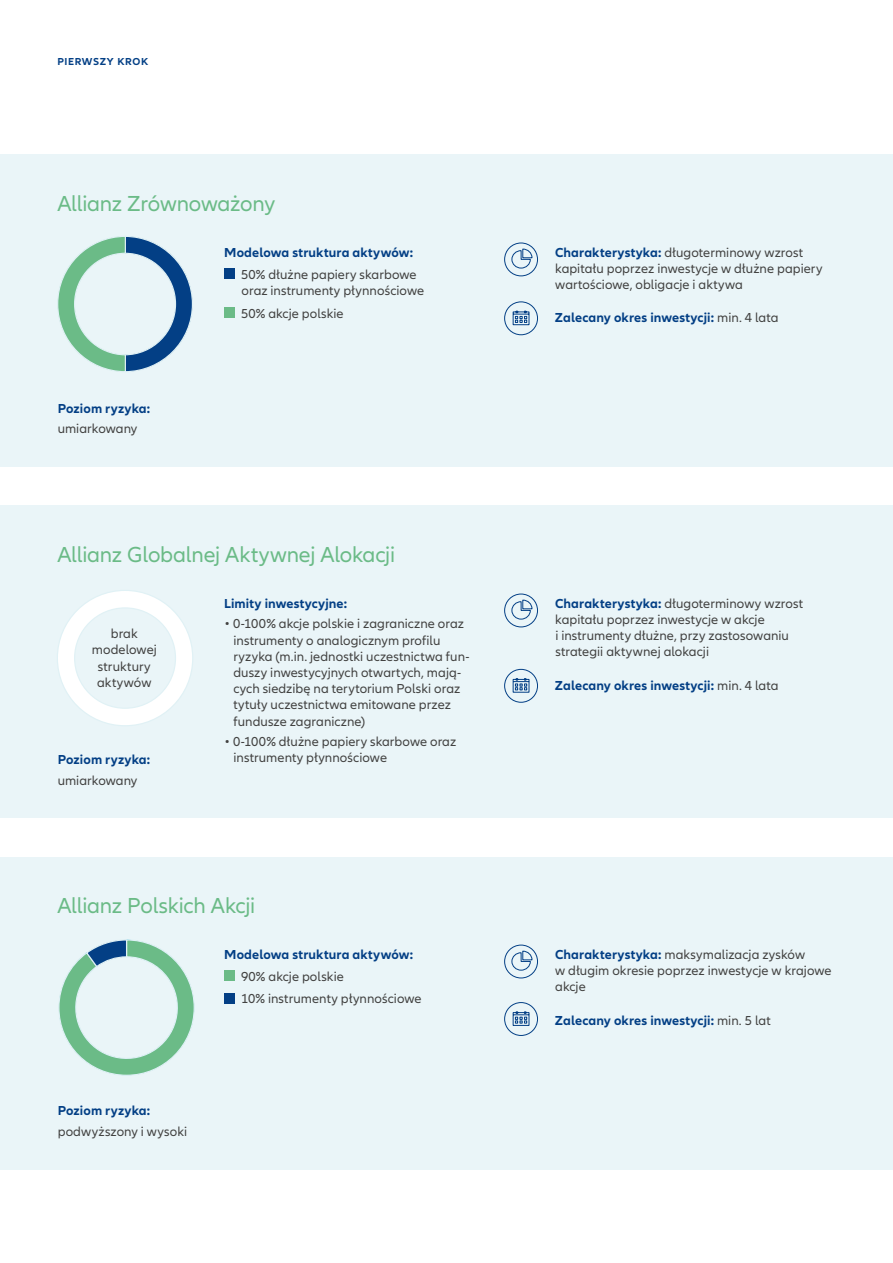
<style>
.page{position:relative;width:893px;height:1263px;background:#fff}
.page>*{position:absolute;margin:0;border:0;box-sizing:border-box;transform-origin:0 0}
.t1{font:22.5px "Allianz Neo";letter-spacing:-.01em;color:#6bbb87}
.t2{font:13.5px/16.2px "Allianz Neo";letter-spacing:.005em;color:#424241}
.t3{font:700 13.5px "Allianz Neo";letter-spacing:.01em;color:#033f85}
.t4{font:700 10.5px "Allianz Neo";letter-spacing:.06em;color:#033f85}
.s1{font-weight:700;color:#033f85}
.s2{font-weight:400;color:#424241}
</style>
<div class="page">
<div style="left:0;top:506px;width:893px;height:312px;background:#eaf5f8"></div>
<div style="left:0;top:155px;width:893px;height:312px;background:#eaf5f8"></div>
<div style="left:0;top:857px;width:893px;height:312px;background:#eaf5f8"></div>
<div style="left:224px;top:268px;width:10px;height:11px;background:#033f85"></div>
<div style="left:224px;top:307px;width:10px;height:11px;background:#6bbb87"></div>
<div style="left:224px;top:970px;width:10px;height:11px;background:#6bbb87"></div>
<div style="left:224px;top:993px;width:10px;height:10px;background:#033f85"></div>
<div style="left:504px;top:669px;width:34px;height:34px;border:1px solid #033f85;border-radius:50%"></div>
<svg style="left:512px;top:678px;width:18px;height:15px"></svg>
<div style="left:504px;top:301px;width:34px;height:34px;border:1px solid #033f85;border-radius:50%"></div>
<svg style="left:512px;top:310px;width:18px;height:15px"></svg>
<div style="left:504px;top:1002px;width:34px;height:34px;border:1px solid #033f85;border-radius:50%"></div>
<svg style="left:512px;top:1011px;width:18px;height:15px"></svg>
<div style="left:504px;top:594px;width:34px;height:33px;border:1px solid #033f85;border-radius:50%"></div>
<svg style="left:511px;top:599px;width:22px;height:21px"></svg>
<div style="left:504px;top:243px;width:34px;height:33px;border:1px solid #033f85;border-radius:50%"></div>
<svg style="left:511px;top:248px;width:22px;height:21px"></svg>
<div style="left:504px;top:945px;width:34px;height:33px;border:1px solid #033f85;border-radius:50%"></div>
<svg style="left:511px;top:950px;width:22px;height:21px"></svg>
<svg style="left:57px;top:236px;width:136px;height:136px"></svg>
<svg style="left:58px;top:939px;width:137px;height:137px"></svg>
<div style="left:57px;top:590px;width:136px;height:136px;background:#fff;border-radius:50%"></div>
<div style="left:75px;top:608px;width:100px;height:100px;background:#eaf5f8;border-radius:50%"></div>
<p class="t4" style="left:57px;top:56px;width:93px">PIERWSZY KROK</p>
<h1 class="t1" style="left:57px;top:191px;width:219px">Allianz Zrównoważony</h1>
<p class="t3" style="left:58px;top:401px;width:94px">Poziom ryzyka:</p>
<p class="t2" style="left:58px;top:421px;width:81px">umiarkowany</p>
<p class="t3" style="left:224px;top:244px;width:191px">Modelowa struktura aktywów:</p>
<p class="t2" style="left:241px;top:267px;width:185px">50% dłużne papiery skarbowe oraz instrumenty płynnościowe</p>
<p class="t2" style="left:241px;top:305px;width:104px">50% akcje polskie</p>
<h1 class="t1" style="left:57px;top:542px;width:339px">Allianz Globalnej Aktywnej Alokacji</h1>
<p class="t2" style="left:92px;top:626px;width:67px;text-align:center">brak modelowej struktury aktywów</p>
<p class="t3" style="left:58px;top:752px;width:94px">Poziom ryzyka:</p>
<p class="t2" style="left:58px;top:772px;width:81px">umiarkowany</p>
<p class="t3" style="left:224px;top:595px;width:124px">Limity inwestycyjne:</p>
<p class="t2" style="left:233px;top:616px;width:238px;text-indent:-9px">• 0-100% akcje polskie i zagraniczne oraz instrumenty o analogicznym profilu ryzyka (m.in. jednostki uczestnictwa fun&shy;duszy inwestycyjnych otwartych, mają&shy;cych siedzibę na terytorium Polski oraz tytuły uczestnictwa emitowane przez fundusze zagraniczne)</p>
<p class="t2" style="left:233px;top:734px;width:224px;text-indent:-9px">• 0-100% dłużne papiery skarbowe oraz instrumenty płynnościowe</p>
<h1 class="t1" style="left:57px;top:893px;width:199px">Allianz Polskich Akcji</h1>
<p class="t3" style="left:224px;top:946px;width:191px">Modelowa struktura aktywów:</p>
<p class="t2" style="left:241px;top:966px;width:182px;line-height:22.2px">90% akcje polskie<br>10% instrumenty płynnościowe</p>
<p class="t3" style="left:58px;top:1103px;width:94px">Poziom ryzyka:</p>
<p class="t2" style="left:58px;top:1123px;width:131px">podwyższony i wysoki</p>
<p class="t2" style="left:555px;top:245px;width:269px"><span class="s1">Charakterystyka:</span> długoterminowy wzrost kapitału poprzez inwestycje w dłużne papiery wartościowe, obligacje i aktywa</p>
<p class="t3" style="left:555px;top:310px;width:225px">Zalecany okres inwestycji: <span class="s2">min. 4 lata</span></p>
<p class="t2" style="left:555px;top:596px;width:249px"><span class="s1">Charakterystyka:</span> długoterminowy wzrost kapitału poprzez inwestycje w akcje<br>i instrumenty dłużne, przy zastosowaniu strategii aktywnej alokacji</p>
<p class="t3" style="left:555px;top:677px;width:225px">Zalecany okres inwestycji: <span class="s2">min. 4 lata</span></p>
<p class="t2" style="left:555px;top:947px;width:278px"><span class="s1">Charakterystyka:</span> maksymalizacja zysków<br>w długim okresie poprzez inwestycje w krajowe akcje</p>
<p class="t3" style="left:555px;top:1012px;width:217px">Zalecany okres inwestycji: <span class="s2">min. 5 lat</span></p>
</div>
